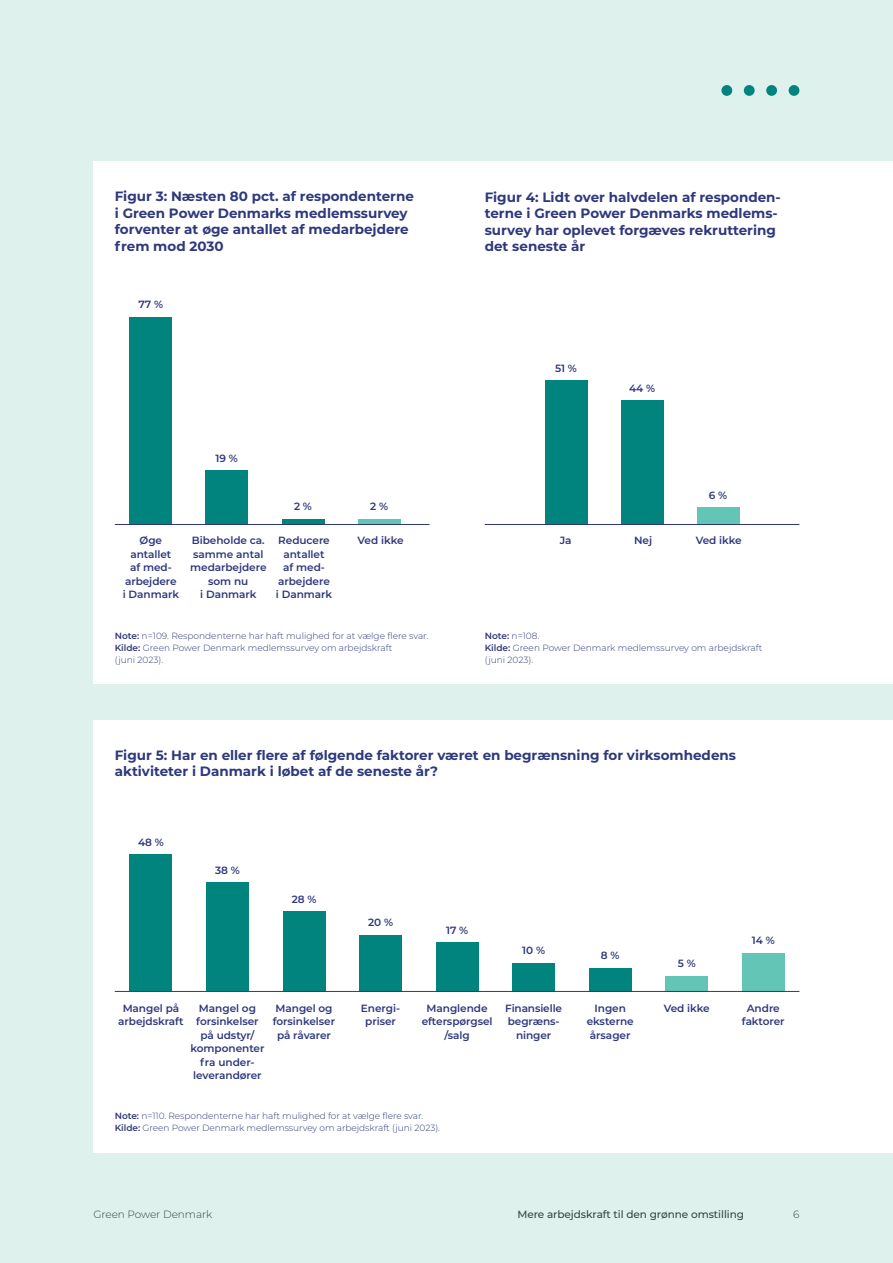
<style>
.page{position:relative;width:893px;height:1263px;background:#def1ed}
.page>*{position:absolute;margin:0;border:0;box-sizing:border-box;transform-origin:0 0}
.FIGUR_RUBRIK_9_Bold{font:700 13.5px/16.5px "Montserrat";color:#2e387d}
.Manchet_13_19{font:600 10.5px/13.5px "Montserrat";letter-spacing:-.005em;color:#2e387d;text-align:center}
.t1{font:500 10.5px "Montserrat";letter-spacing:-.005em;color:#39443f}
.t2{font:300 10.5px "Montserrat";letter-spacing:-.005em;color:#39443f}
.Note{font:300 9px/12px "Montserrat";letter-spacing:-.005em;color:#2e387d}
.s1{font-weight:600}
</style>
<div class="page">
<div style="left:721px;top:85px;width:11px;height:11px;background:#00847d;border-radius:50%"></div>
<div style="left:744px;top:85px;width:11px;height:11px;background:#00847d;border-radius:50%"></div>
<div style="left:766px;top:85px;width:11px;height:11px;background:#00847d;border-radius:50%"></div>
<div style="left:789px;top:85px;width:10px;height:11px;background:#00847d;border-radius:50%"></div>
<div style="left:94px;top:720px;width:799px;height:432px;background:#fff"></div>
<div style="left:94px;top:162px;width:799px;height:522px;background:#fff"></div>
<div style="left:130px;top:854px;width:42px;height:137px;background:#00847d"></div>
<div style="left:206px;top:882px;width:43px;height:109px;background:#00847d"></div>
<div style="left:283px;top:911px;width:42px;height:80px;background:#00847d"></div>
<div style="left:359px;top:934px;width:43px;height:57px;background:#00847d"></div>
<div style="left:436px;top:942px;width:42px;height:49px;background:#00847d"></div>
<div style="left:512px;top:963px;width:43px;height:28px;background:#00847d"></div>
<div style="left:589px;top:968px;width:42px;height:23px;background:#00847d"></div>
<div style="left:665px;top:976px;width:43px;height:15px;background:#62c5b6"></div>
<div style="left:742px;top:953px;width:43px;height:38px;background:#62c5b6"></div>
<div style="left:130px;top:317px;width:42px;height:207px;background:#00847d"></div>
<div style="left:206px;top:470px;width:42px;height:54px;background:#00847d"></div>
<div style="left:358px;top:519px;width:42px;height:5px;background:#62c5b6"></div>
<div style="left:282px;top:519px;width:42px;height:5px;background:#00847d"></div>
<div style="left:545px;top:381px;width:42px;height:144px;background:#00847d"></div>
<div style="left:621px;top:401px;width:42px;height:124px;background:#00847d"></div>
<div style="left:697px;top:508px;width:42px;height:17px;background:#62c5b6"></div>
<hr style="left:115px;top:524px;width:314px;height:1px;background:#2e387d">
<hr style="left:485px;top:524px;width:314px;height:1px;background:#2e387d">
<hr style="left:115px;top:991px;width:684px;height:1px;background:#2e387d">
<p class="FIGUR_RUBRIK_9_Bold" style="left:115px;top:188px;width:301px">Figur 3: Næsten 80 pct. af respondenterne i Green Power Denmarks medlemssurvey forventer at øge antallet af medarbejdere frem mod 2030</p>
<p class="FIGUR_RUBRIK_9_Bold" style="left:485px;top:188px;width:296px">Figur 4: Lidt over halvdelen af responden&shy;terne i Green Power Denmarks medlems&shy;survey har oplevet forgæves rekruttering det seneste år</p>
<p class="Manchet_13_19" style="left:139px;top:297px;width:26px">77 %</p>
<p class="Manchet_13_19" style="left:555px;top:361px;width:23px">51 %</p>
<p class="Manchet_13_19" style="left:629px;top:381px;width:28px">44 %</p>
<p class="Manchet_13_19" style="left:215px;top:451px;width:24px">19 %</p>
<p class="Manchet_13_19" style="left:140px;top:533px;width:24px">Øge</p>
<p class="Manchet_13_19" style="left:125px;top:547px;width:53px">antallet af med&shy;arbejdere</p>
<p class="Manchet_13_19" style="left:123px;top:587px;width:58px">i Danmark</p>
<p class="Manchet_13_19" style="left:294px;top:499px;width:19px">2 %</p>
<p class="Manchet_13_19" style="left:370px;top:499px;width:19px">2 %</p>
<p class="Manchet_13_19" style="left:709px;top:488px;width:20px">6 %</p>
<p class="Manchet_13_19" style="left:192px;top:533px;width:74px">Bibeholde ca.</p>
<p class="Manchet_13_19" style="left:560px;top:533px;width:13px">Ja</p>
<p class="Manchet_13_19" style="left:190px;top:547px;width:78px">samme antal medarbejdere som nu</p>
<p class="Manchet_13_19" style="left:200px;top:587px;width:58px">i Danmark</p>
<p class="Manchet_13_19" style="left:278px;top:533px;width:53px">Reducere</p>
<p class="Manchet_13_19" style="left:634px;top:533px;width:20px">Nej</p>
<p class="Manchet_13_19" style="left:283px;top:547px;width:43px">antallet</p>
<p class="Manchet_13_19" style="left:278px;top:560px;width:53px">af med&shy;arbejdere</p>
<p class="Manchet_13_19" style="left:276px;top:587px;width:58px">i Danmark</p>
<p class="Manchet_13_19" style="left:358px;top:533px;width:48px">Ved ikke</p>
<p class="Manchet_13_19" style="left:696px;top:533px;width:48px">Ved ikke</p>
<p class="Note" style="left:115px;top:629px;width:315px"><span class="s1">Note:</span> n=109. Respondenterne har haft mulighed for at vælge flere svar.</p>
<p class="Note" style="left:115px;top:641px;width:279px"><span class="s1">Kilde:</span> Green Power Denmark medlemssurvey om arbejdskraft (juni 2023).</p>
<p class="Note" style="left:485px;top:629px;width:56px"><span class="s1">Note:</span> n=108.</p>
<p class="Note" style="left:485px;top:641px;width:279px"><span class="s1">Kilde:</span> Green Power Denmark medlemssurvey om arbejdskraft (juni 2023).</p>
<p class="FIGUR_RUBRIK_9_Bold" style="left:115px;top:746px;width:623px">Figur 5: Har en eller flere af følgende faktorer været en begrænsning for virksomhedens aktiviteter i Danmark i løbet af de seneste år?</p>
<p class="Manchet_13_19" style="left:138px;top:835px;width:27px">48 %</p>
<p class="Manchet_13_19" style="left:215px;top:863px;width:26px">38 %</p>
<p class="Manchet_13_19" style="left:292px;top:891px;width:26px">28 %</p>
<p class="Manchet_13_19" style="left:368px;top:915px;width:26px">20 %</p>
<p class="Manchet_13_19" style="left:446px;top:922px;width:24px">17 %</p>
<p class="Manchet_13_19" style="left:522px;top:943px;width:24px">10 %</p>
<p class="Manchet_13_19" style="left:118px;top:1001px;width:67px">Mangel på arbejdskraft</p>
<p class="Manchet_13_19" style="left:191px;top:1001px;width:75px">Mangel og forsinkelser på udstyr/ komponenter fra under-</p>
<p class="Manchet_13_19" style="left:193px;top:1068px;width:70px">leverandører</p>
<p class="Manchet_13_19" style="left:273px;top:1001px;width:64px">Mangel og forsinkelser på råvarer</p>
<p class="Manchet_13_19" style="left:361px;top:1001px;width:41px">Energi-</p>
<p class="Manchet_13_19" style="left:365px;top:1014px;width:32px">priser</p>
<p class="Manchet_13_19" style="left:427px;top:1001px;width:63px">Manglende</p>
<p class="Manchet_13_19" style="left:422px;top:1014px;width:72px">efterspørgsel /salg</p>
<p class="Note" style="left:115px;top:1110px;width:310px"><span class="s1">Note:</span> n=110. Respondenterne har haft mulighed for at vælge flere svar.</p>
<p class="Note" style="left:115px;top:1122px;width:327px"><span class="s1">Kilde:</span> Green Power Denmark medlemssurvey om arbejdskraft (juni 2023).</p>
<p class="Manchet_13_19" style="left:505px;top:1001px;width:58px">Finansielle begræns&shy;ninger</p>
<p class="Manchet_13_19" style="left:601px;top:948px;width:20px">8 %</p>
<p class="Manchet_13_19" style="left:678px;top:956px;width:19px">5 %</p>
<p class="Manchet_13_19" style="left:752px;top:933px;width:24px">14 %</p>
<p class="Manchet_13_19" style="left:587px;top:1001px;width:48px">Ingen eksterne årsager</p>
<p class="Manchet_13_19" style="left:664px;top:1001px;width:48px">Ved ikke</p>
<p class="Manchet_13_19" style="left:742px;top:1001px;width:44px">Andre faktorer</p>
<p class="t2" style="left:94px;top:1207px;width:120px">Green Power Denmark</p>
<p class="t1" style="left:517px;top:1207px;width:228px">Mere arbejdskraft til den grønne omstilling</p>
<p class="t2" style="left:793px;top:1207px;width:8px">6</p>
</div>
